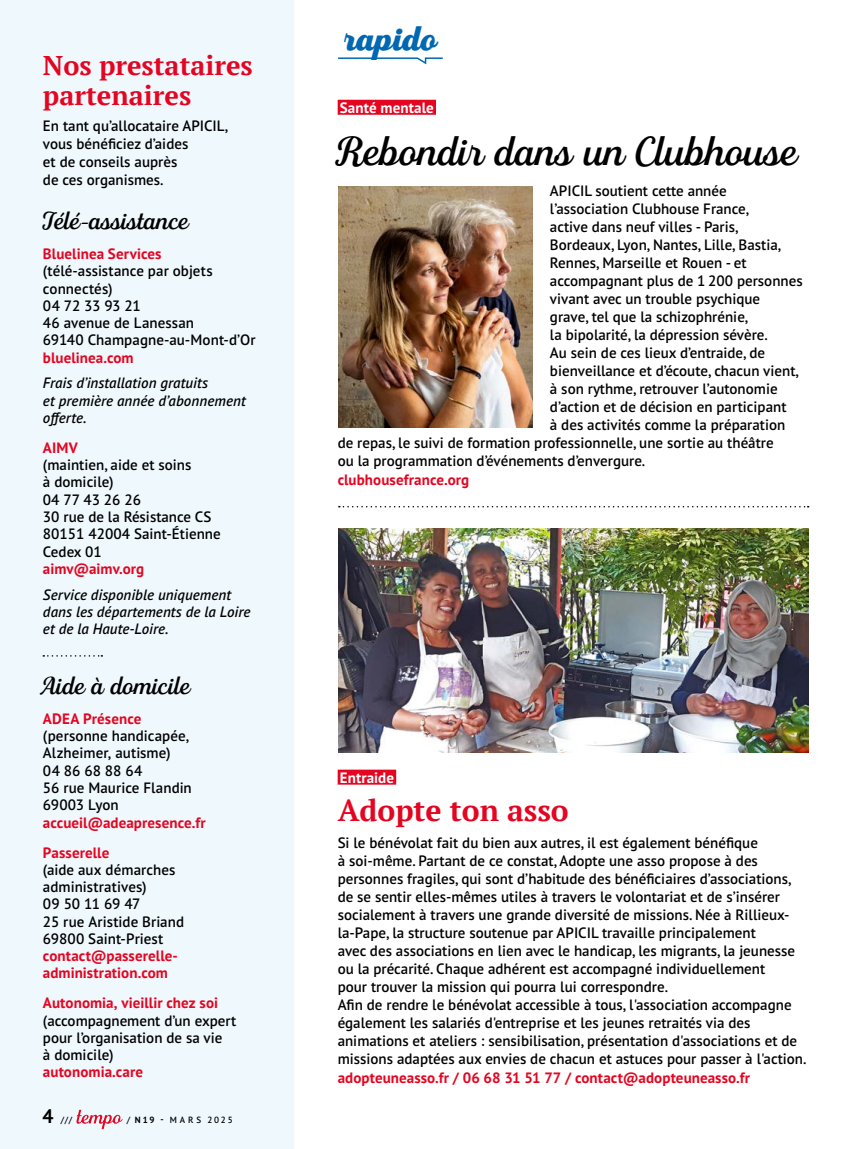
<style>
.page{position:relative;width:851px;height:1149px;background:#fff}
.page>*{position:absolute;margin:0;border:0;box-sizing:border-box;transform-origin:0 0}
.t1{font:500 42px "Fourth";color:#000}
.t2{font:900 34.5px "Fourth";color:#0068b3}
.t3{font:700 30px "PT Serif";color:#e40521}
.t4{font:700 27px/30px "PT Serif";color:#e40521}
.t5{font:500 25.5px "Fourth";color:#000}
.texte_ok{font:600 15px/18px "PT Sans Pro";color:#000}
.texte{font:600 15px/17.2px "PT Sans Pro";color:#000}
.t6{font:italic 600 15px/17.2px "PT Sans Pro";letter-spacing:.005em;color:#000}
.web_new{font:700 15px "PT Sans Pro";letter-spacing:.005em;color:#e40521}
.t7{font:700 15px "PT Sans Pro";letter-spacing:.01em;color:#fff}
.t8{font:600 9px "PT Sans Pro";letter-spacing:.26em;color:#000}
.s1{font-weight:700;color:#e40521}
.s2{font-weight:700;font-size:19.5px}
.s3{font-weight:700}
</style>
<div class="page">
<div style="left:0;top:0;width:293px;height:1148px;background:#eff8fd"></div>
<svg style="left:76px;top:1109px;width:47px;height:19px"></svg>
<svg style="left:338px;top:57px;width:105px;height:8px"></svg>
<svg style="left:43px;top:655px;width:59px;height:1px"></svg>
<svg style="left:339px;top:506px;width:469px;height:1px"></svg>
<div style="left:337px;top:769px;width:59px;height:15px;background:#e40521"></div>
<div style="left:337px;top:100px;width:99px;height:15px;background:#e40521"></div>
<img style="left:338px;top:186px;width:195px;height:241px">
<img style="left:338px;top:529px;width:470px;height:223px">
<p class="t4" style="left:43px;top:50px;width:211px">Nos prestataires partenaires</p>
<p class="texte_ok" style="left:43px;top:117px;width:187px">En tant qu’allocataire APICIL, vous bénéficiez d’aides<br>et de conseils auprès<br>de ces organismes.</p>
<p class="t5" style="left:43px;top:206px;width:147px">Télé-assistance</p>
<p class="texte" style="left:43px;top:245px;width:171px"><span class="s1">Bluelinea Services </span>(télé-assistance par objets connectés)<br>04 72 33 93 21</p>
<p class="texte_ok" style="left:43px;top:314px;width:214px;line-height:17.2px">46 avenue de Lanessan<br>69140 Champagne-au-Mont-d’Or <span class="s1">bluelinea.com</span></p>
<p class="t6" style="left:43px;top:374px;width:204px">Frais d’installation gratuits<br>et première année d’abonnement offerte.</p>
<p class="texte" style="left:43px;top:438px;width:179px"><span class="s1">AIMV<br></span>(maintien, aide et soins<br>à domicile)<br>04 77 43 26 26<br>30 rue de la Résistance CS<br>80151 42004 Saint-Étienne<br>Cedex 01<br><span class="s1">aimv@aimv.org</span></p>
<p class="t6" style="left:43px;top:585px;width:209px">Service disponible uniquement dans les départements de la Loire et de la Haute-Loire.</p>
<p class="t5" style="left:43px;top:670px;width:149px">Aide à domicile</p>
<p class="texte" style="left:43px;top:709px;width:164px"><span class="s1">ADEA Présence </span>(personne handicapée,<br>Alzheimer, autisme)<br>04 86 68 88 64<br>56 rue Maurice Flandin<br>69003 Lyon <span class="s1">accueil@adeapresence.fr</span></p>
<p class="texte" style="left:43px;top:843px;width:143px"><span class="s1">Passerelle<br></span>(aide aux démarches administratives)<br>09 50 11 69 47<br>25 rue Aristide Briand<br>69800 Saint-Priest <span class="s1">contact@passerelle&shy;administration.com</span></p>
<p class="texte" style="left:43px;top:993px;width:195px"><span class="s1">Autonomia, vieillir chez soi </span>(accompagnement d’un expert pour l’organisation de sa vie<br>à domicile)<br><span class="s1">autonomia.care</span></p>
<p class="t8" style="left:43px;top:1113px;width:31px"><span class="s2">4</span> ///</p>
<p class="t8" style="left:127px;top:1113px;width:107px">/ <span class="s3">N19 -</span> MARS 2025</p>
<p class="t2" style="left:344px;top:19px;width:94px">rapido</p>
<p class="t7" style="left:340px;top:97px;width:96px">Santé mentale</p>
<p class="t1" style="left:337px;top:127px;width:462px">Rebondir dans un Clubhouse</p>
<p class="texte_ok" style="left:550px;top:181px;width:178px">APICIL soutient cette année</p>
<p class="texte_ok" style="left:550px;top:199px;width:201px">l’association Clubhouse France,</p>
<p class="texte_ok" style="left:550px;top:217px;width:190px">active dans neuf villes - Paris,</p>
<p class="texte_ok" style="left:550px;top:235px;width:233px">Bordeaux, Lyon, Nantes, Lille, Bastia,</p>
<p class="texte_ok" style="left:550px;top:253px;width:198px">Rennes, Marseille et Rouen - et</p>
<p class="texte_ok" style="left:550px;top:271px;width:254px">accompagnant plus de 1 200 personnes</p>
<p class="texte_ok" style="left:550px;top:289px;width:212px">vivant avec un trouble psychique</p>
<p class="texte_ok" style="left:550px;top:307px;width:200px">grave, tel que la schizophrénie,</p>
<p class="texte_ok" style="left:550px;top:325px;width:219px">la bipolarité, la dépression sévère.</p>
<p class="texte_ok" style="left:550px;top:343px;width:217px">Au sein de ces lieux d’entraide, de</p>
<p class="texte_ok" style="left:550px;top:361px;width:250px">bienveillance et d’écoute, chacun vient,</p>
<p class="texte_ok" style="left:550px;top:379px;width:229px">à son rythme, retrouver l’autonomie</p>
<p class="texte_ok" style="left:550px;top:397px;width:238px">d’action et de décision en participant</p>
<p class="texte_ok" style="left:550px;top:415px;width:237px">à des activités comme la préparation</p>
<p class="texte_ok" style="left:337px;top:433px;width:437px">de repas, le suivi de formation professionnelle, une sortie au théâtre</p>
<p class="texte_ok" style="left:337px;top:451px;width:309px">ou la programmation d’événements d’envergure.</p>
<p class="web_new" style="left:337px;top:470px;width:133px">clubhousefrance.org</p>
<p class="t7" style="left:340px;top:767px;width:56px">Entraide</p>
<p class="t3" style="left:337px;top:790px;width:232px">Adopte ton asso</p>
<p class="texte_ok" style="left:337px;top:832px;width:470px">Si le bénévolat fait du bien aux autres, il est également bénéfique<br>à soi-même. Partant de ce constat, Adopte une asso propose à des personnes fragiles, qui sont d’habitude des bénéficiaires d’associations, de se sentir elles-mêmes utiles à travers le volontariat et de s’insérer socialement à travers une grande diversité de missions. Née à Rillieux&shy;la-Pape, la structure soutenue par APICIL travaille principalement<br>avec des associations en lien avec le handicap, les migrants, la jeunesse ou la précarité. Chaque adhérent est accompagné individuellement<br>pour trouver la mission qui pourra lui correspondre.<br>Afin de rendre le bénévolat accessible à tous, l'association accompagne également les salariés d'entreprise et les jeunes retraités via des animations et ateliers : sensibilisation, présentation d'associations et de missions adaptées aux envies de chacun et astuces pour passer à l'action.</p>
<p class="web_new" style="left:337px;top:1067px;width:414px">adopteuneasso.fr / 06 68 31 51 77 / contact@adopteuneasso.fr</p>
</div>
